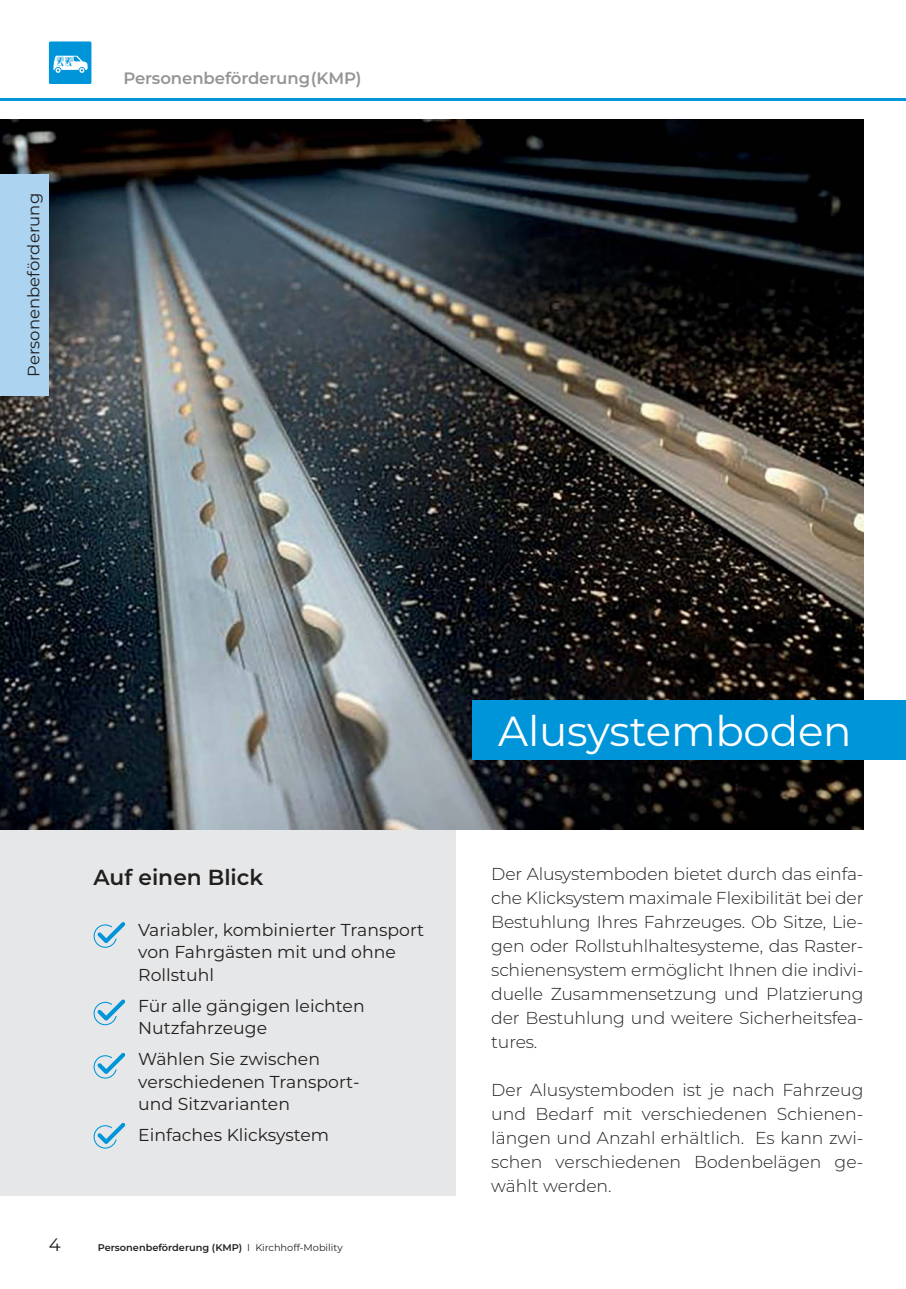
<style>
.page{position:relative;width:906px;height:1289px;background:#fff}
.page>*{position:absolute;margin:0;border:0;box-sizing:border-box;transform-origin:0 0}
.t1{font:42px "Montserrat";letter-spacing:-.005em;color:#fff}
.t2{font:600 21.75px "Montserrat";color:#221f1f}
.t3{font:18px "Montserrat";color:#221f1f}
.t4{font:300 17.25px/24px "Montserrat";letter-spacing:-.01em;color:#221f1f;text-align:justify}
.t5{font:17.25px/22.5px "Montserrat";color:#221f1f}
.t6{font:600 16.5px "Montserrat";letter-spacing:-.005em;color:#939597}
.t7{font:16.5px "Montserrat";color:#221f1f}
.t8{font:600 9.75px "Montserrat";color:#221f1f}
.s1{font-weight:400}
</style>
<div class="page">
<div style="left:0;top:699px;width:455px;height:496px;background:#e6e7e8"></div>
<img style="left:0;top:119px;width:863px;height:710px">
<hr style="left:0;top:98px;width:906px;height:3px;background:#0095d9">
<div style="left:49px;top:41px;width:42px;height:43px;background:#0095d9;border-radius:2px"></div>
<svg style="left:53px;top:56px;width:35px;height:17px"></svg>
<div style="left:472px;top:699px;width:434px;height:60px;background:#0095d9"></div>
<svg style="left:94px;top:922px;width:31px;height:25px"></svg>
<svg style="left:94px;top:999px;width:31px;height:26px"></svg>
<svg style="left:94px;top:1123px;width:31px;height:25px"></svg>
<svg style="left:94px;top:1053px;width:31px;height:25px"></svg>
<div style="left:0;top:174px;width:49px;height:221px;background:#acd4f1"></div>
<p class="t7" style="left:27px;top:377px;width:185px;rotate:-90deg">Personenbeförderung</p>
<p class="t6" style="left:123px;top:71px;width:240px">Personenbeförderung (KMP)</p>
<p class="t2" style="left:94px;top:867px;width:171px">Auf einen Blick</p>
<p class="t5" style="left:138px;top:919px;width:287px">Variabler, kombinierter Transport von Fahrgästen mit und ohne<br>Rollstuhl</p>
<p class="t5" style="left:138px;top:995px;width:228px">Für alle gängigen leichten<br>Nutzfahrzeuge</p>
<p class="t5" style="left:138px;top:1049px;width:223px">Wählen Sie zwischen verschiedenen Transport&shy;und Sitzvarianten</p>
<p class="t5" style="left:138px;top:1125px;width:192px">Einfaches Klicksystem</p>
<p class="t3" style="left:49px;top:1237px;width:13px">4</p>
<p class="t8" style="left:98px;top:1243px;width:246px">Personenbeförderung (KMP) <span class="s1">I Kirchhoff-Mobility</span></p>
<h1 class="t1" style="left:498px;top:714px;width:355px">Alusystemboden</h1>
<p class="t4" style="left:491px;top:862px;width:374px">Der Alusystemboden bietet durch das einfa&shy;che Klicksystem maximale Flexibilität bei der Bestuhlung Ihres Fahrzeuges. Ob Sitze, Lie&shy;gen oder Rollstuhlhaltesysteme, das Raster&shy;schienensystem ermöglicht Ihnen die indivi&shy;duelle Zusammensetzung und Platzierung der Bestuhlung und weitere Sicherheitsfea&shy;tures.</p>
<p class="t4" style="left:491px;top:1078px;width:374px">Der Alusystemboden ist je nach Fahrzeug und Bedarf mit verschiedenen Schienen&shy;längen und Anzahl erhältlich. Es kann zwi&shy;schen verschiedenen Bodenbelägen ge&shy;wählt werden.</p>
</div>
